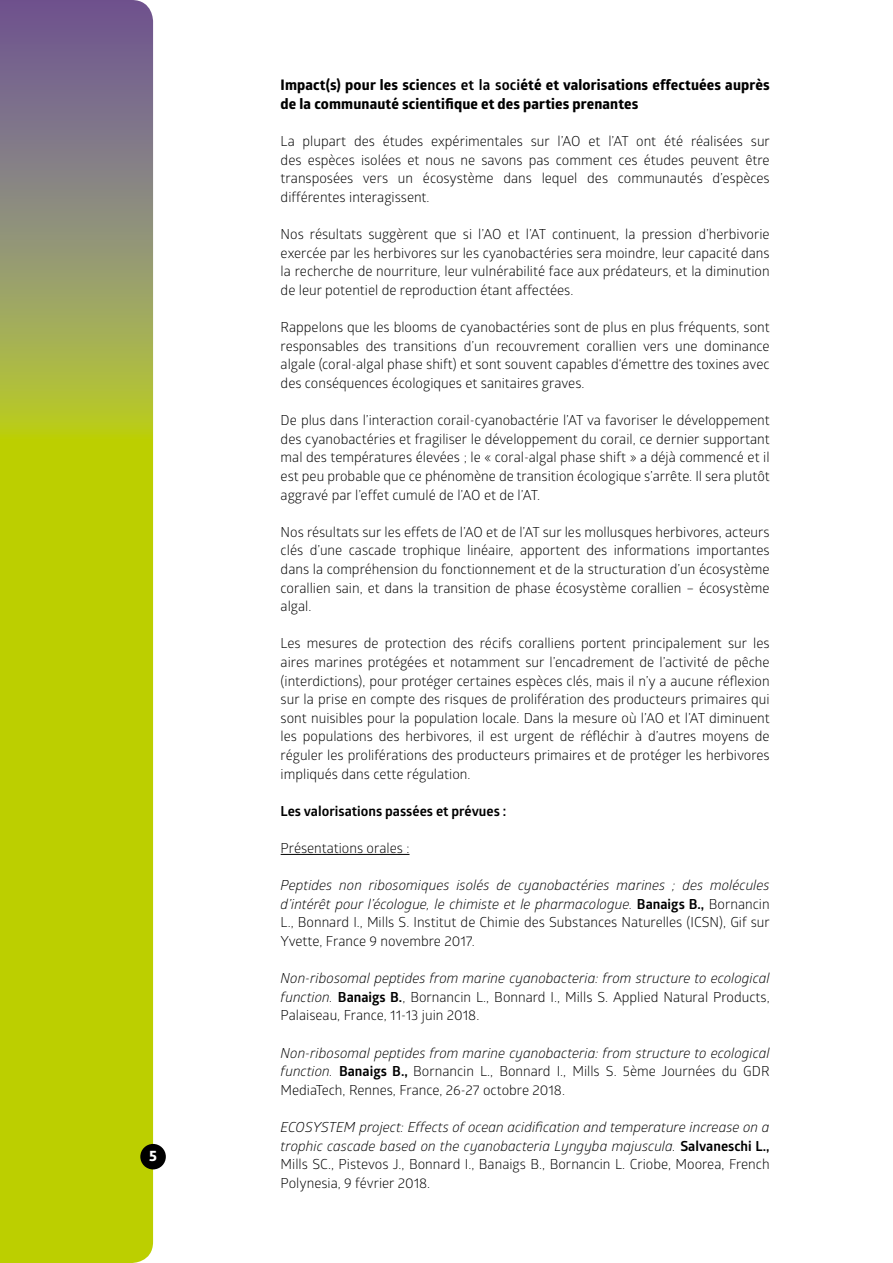
<style>
.page{position:relative;width:893px;height:1263px;background:#fff}
.page>*{position:absolute;margin:0;border:0;box-sizing:border-box;transform-origin:0 0}
.t1{font:700 14.85px "Globerx";color:#fff}
._5__inter-titre{font:700 14.7px/18.6px "Globerx";letter-spacing:.01em;color:#000}
._6__texte_courant{font:13.8px/18.6px "Glober";color:#000;text-align:justify}
._6__texte_courant-2{font:italic 13.8px/18.6px "Glober";color:#000;text-align:justify}
._6__texte_courant-3{font:700 13.8px "Glober";color:#000}
.s1{font-family:"Glober"}
.s2{font-weight:700;font-style:normal}
.s3{font-style:normal}
.s4{font-style:italic}
.s5{font-weight:700}
</style>
<div class="page">
<svg style="left:0;top:0;width:153px;height:1263px;background:#adb926"></svg>
<div style="left:140px;top:1144px;width:26px;height:25px;background:#000;border-radius:50%"></div>
<hr style="left:281px;top:854px;width:128px;height:1px;background:#000">
<p class="t1" style="left:149px;top:1145px;width:9px">5</p>
<p class="_5__inter-titre" style="left:281px;top:76px;width:490px">Impact(s) pour les scie<span class="s1">nces et la soci</span>été et valorisations effectuées auprès de la communauté scientifique et des parties prenantes</p>
<p class="_6__texte_courant" style="left:281px;top:131px;width:491px">La plupart des études expérimentales sur l’AO et l’AT ont été réalisées sur des espèces isolées et nous ne savons pas comment ces études peuvent être transposées vers un écosystème dans lequel des communautés d’espèces différentes interagissent.</p>
<p class="_6__texte_courant" style="left:281px;top:224px;width:491px">Nos résultats suggèrent que si l’AO et l’AT continuent, la pression d’herbivorie exercée par les herbivores sur les cyanobactéries sera moindre, leur capacité dans la recherche de nourriture, leur vulnérabilité face aux prédateurs, et la diminution de leur potentiel de reproduction étant affectées.</p>
<p class="_6__texte_courant" style="left:281px;top:317px;width:490px">Rappelons que les blooms de cyanobactéries sont de plus en plus fréquents, sont responsables des transitions d’un recouvrement corallien vers une dominance algale (coral-algal phase shift) et sont souvent capables d‘émettre des toxines avec des conséquences écologiques et sanitaires graves.</p>
<p class="_6__texte_courant" style="left:281px;top:410px;width:491px">De plus dans l’interaction corail-cyanobactérie l’AT va favoriser le développement des cyanobactéries et fragiliser le développement du corail, ce dernier supportant mal des températures élevées ; le « coral-algal phase shift » a déjà commencé et il est peu probable que ce phénomène de transition écologique s’arrête. Il sera plutôt aggravé par l’effet cumulé de l’AO et de l’AT.</p>
<p class="_6__texte_courant" style="left:281px;top:522px;width:491px">Nos résultats sur les effets de l’AO et de l’AT sur les mollusques herbivores, acteurs clés d’une cascade trophique linéaire, apportent des informations importantes dans la compréhension du fonctionnement et de la structuration d’un écosystème corallien sain, et dans la transition de phase écosystème corallien – écosystème algal.</p>
<p class="_6__texte_courant" style="left:281px;top:633px;width:491px">Les mesures de protection des récifs coralliens portent principalement sur les aires marines protégées et notamment sur l’encadrement de l’activité de pêche (interdictions), pour protéger certaines espèces clés, mais il n’y a aucune réflexion sur la prise en compte des risques de prolifération des producteurs primaires qui sont nuisibles pour la population locale. Dans la mesure où l’AO et l’AT diminuent les populations des herbivores, il est urgent de réfléchir à d’autres moyens de réguler les proliférations des producteurs primaires et de protéger les herbivores impliqués dans cette régulation.</p>
<p class="_6__texte_courant-3" style="left:281px;top:801px;width:227px">Les valorisations passées et prévues :</p>
<p class="_6__texte_courant" style="left:281px;top:838px;width:130px">Présentations orales :</p>
<p class="_6__texte_courant-2" style="left:281px;top:875px;width:491px">Peptides non ribosomiques isolés de cyanobactéries marines ; des molécules d’intérêt pour l’écologue, le chimiste et le pharmacologue. <span class="s2">Banaigs B.,</span> <span class="s3">Bornancin L., Bonnard I., Mills S. Institut de Chimie des Substances Naturelles (ICSN), Gif sur Yvette, France 9 novembre 2017.</span></p>
<p class="_6__texte_courant" style="left:281px;top:968px;width:491px"><span class="s4">Non-ribosomal peptides from marine cyanobacteria: from structure to ecological function.</span> <span class="s5">Banaigs B.</span>, Bornancin L., Bonnard I., Mills S. Applied Natural Products, Palaiseau, France, 11-13 juin 2018.</p>
<p class="_6__texte_courant" style="left:281px;top:1043px;width:490px"><span class="s4">Non-ribosomal peptides from marine cyanobacteria: from structure to ecological function.</span> <span class="s5">Banaigs B.,</span> Bornancin L., Bonnard I., Mills S. 5ème Journées du GDR MediaTech, Rennes, France, 26-27 octobre 2018.</p>
<p class="_6__texte_courant-2" style="left:281px;top:1117px;width:490px">ECOSYSTEM project: Effects of ocean acidification and temperature increase on a trophic cascade based on the cyanobacteria Lyngyba majuscula. <span class="s2">Salvaneschi L., </span><span class="s3">Mills SC., Pistevos J., Bonnard I., Banaigs B., Bornancin L. Criobe, Moorea, French Polynesia, 9 février 2018.</span></p>
</div>
